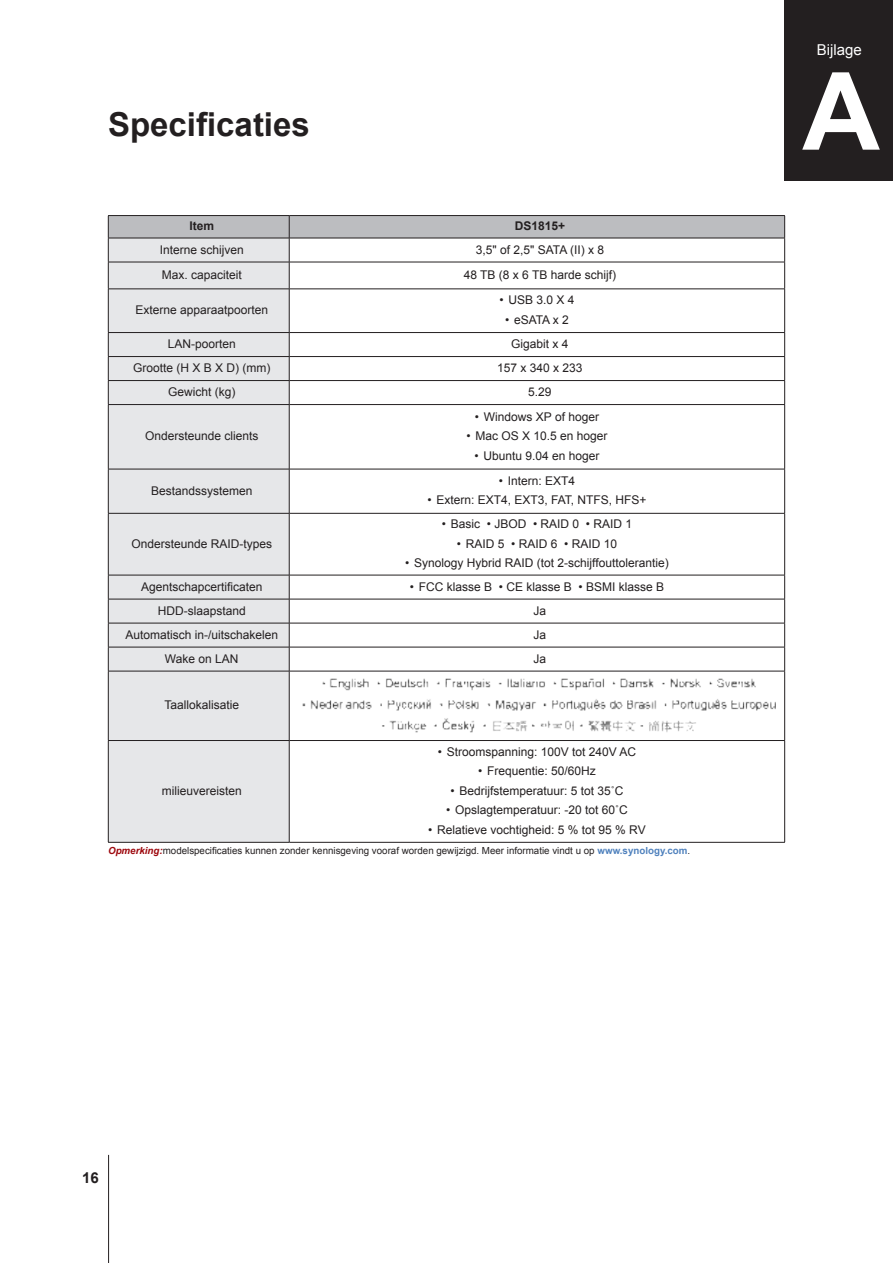
<style>
.page{position:relative;width:893px;height:1263px;background:#fff}
.page>*{position:absolute;margin:0;border:0;box-sizing:border-box;transform-origin:0 0}
.t1{font:700 108px "Arial";color:#fff}
.t2{font:700 33px "Arial";color:#231f20}
.t3{font:15px "Arial";color:#fff}
.t4{font:700 15px "Arial";color:#231f20}
.t5{font:12px "Arial";color:#231f20}
.t6{font:700 12px "Arial";color:#231f20}
.t7{font:9.75px "Arial";color:#231f20}
.s1{font-weight:700;font-style:italic;color:#9d070d}
.s2{font-weight:700;color:#4f81bd}
</style>
<div class="page">
<div style="left:109px;top:290px;width:180px;height:552px;background:#e6e7e9"></div>
<hr style="left:108px;top:289px;width:181px;height:1px;background:#231f20">
<hr style="left:108px;top:289px;width:1px;height:43px;background:#231f20">
<hr style="left:289px;top:289px;width:496px;height:1px;background:#231f20">
<hr style="left:289px;top:289px;width:1px;height:43px;background:#231f20">
<hr style="left:784px;top:289px;width:1px;height:43px;background:#231f20">
<hr style="left:108px;top:332px;width:181px;height:1px;background:#231f20">
<hr style="left:289px;top:332px;width:496px;height:1px;background:#231f20">
<hr style="left:108px;top:356px;width:181px;height:1px;background:#231f20">
<hr style="left:289px;top:356px;width:496px;height:1px;background:#231f20">
<hr style="left:108px;top:380px;width:181px;height:1px;background:#231f20">
<svg style="left:108px;top:333px;width:1px;height:71px"></svg>
<hr style="left:289px;top:380px;width:496px;height:1px;background:#231f20">
<svg style="left:289px;top:333px;width:1px;height:71px"></svg>
<svg style="left:784px;top:333px;width:1px;height:71px"></svg>
<hr style="left:108px;top:404px;width:181px;height:1px;background:#231f20">
<hr style="left:108px;top:405px;width:1px;height:64px;background:#231f20">
<hr style="left:289px;top:404px;width:496px;height:1px;background:#231f20">
<hr style="left:289px;top:405px;width:1px;height:64px;background:#231f20">
<hr style="left:784px;top:405px;width:1px;height:64px;background:#231f20">
<hr style="left:108px;top:215px;width:181px;height:1px;background:#231f20">
<svg style="left:108px;top:216px;width:677px;height:73px"></svg>
<hr style="left:289px;top:215px;width:496px;height:1px;background:#231f20">
<hr style="left:108px;top:238px;width:181px;height:1px;background:#231f20">
<hr style="left:289px;top:238px;width:496px;height:1px;background:#231f20">
<hr style="left:108px;top:469px;width:1px;height:44px;background:#231f20">
<hr style="left:108px;top:469px;width:181px;height:1px;background:#231f20">
<hr style="left:289px;top:469px;width:1px;height:44px;background:#231f20">
<hr style="left:784px;top:469px;width:1px;height:44px;background:#231f20">
<hr style="left:289px;top:469px;width:496px;height:1px;background:#231f20">
<hr style="left:108px;top:513px;width:1px;height:62px;background:#231f20">
<hr style="left:108px;top:513px;width:181px;height:1px;background:#231f20">
<hr style="left:289px;top:513px;width:1px;height:62px;background:#231f20">
<hr style="left:784px;top:513px;width:1px;height:62px;background:#231f20">
<hr style="left:289px;top:513px;width:496px;height:1px;background:#231f20">
<hr style="left:108px;top:575px;width:181px;height:1px;background:#231f20">
<hr style="left:289px;top:575px;width:496px;height:1px;background:#231f20">
<hr style="left:108px;top:599px;width:181px;height:1px;background:#231f20">
<hr style="left:289px;top:599px;width:496px;height:1px;background:#231f20">
<hr style="left:108px;top:623px;width:181px;height:1px;background:#231f20">
<hr style="left:289px;top:623px;width:496px;height:1px;background:#231f20">
<svg style="left:108px;top:575px;width:1px;height:96px"></svg>
<hr style="left:108px;top:647px;width:181px;height:1px;background:#231f20">
<svg style="left:289px;top:575px;width:1px;height:96px"></svg>
<svg style="left:784px;top:575px;width:1px;height:96px"></svg>
<hr style="left:289px;top:647px;width:496px;height:1px;background:#231f20">
<hr style="left:108px;top:671px;width:1px;height:69px;background:#231f20">
<hr style="left:108px;top:671px;width:181px;height:1px;background:#231f20">
<hr style="left:289px;top:671px;width:1px;height:69px;background:#231f20">
<hr style="left:784px;top:671px;width:1px;height:69px;background:#231f20">
<hr style="left:289px;top:671px;width:496px;height:1px;background:#231f20">
<hr style="left:108px;top:741px;width:1px;height:101px;background:#231f20">
<hr style="left:108px;top:740px;width:181px;height:1px;background:#231f20">
<hr style="left:108px;top:842px;width:181px;height:1px;background:#231f20">
<hr style="left:289px;top:741px;width:1px;height:101px;background:#231f20">
<hr style="left:784px;top:741px;width:1px;height:101px;background:#231f20">
<hr style="left:289px;top:740px;width:496px;height:1px;background:#231f20">
<hr style="left:289px;top:842px;width:496px;height:1px;background:#231f20">
<img style="left:302px;top:678px;width:473px;height:55px">
<div style="left:785px;top:0;width:108px;height:180px;background:#231f20"></div>
<hr style="left:108px;top:1155px;width:1px;height:108px;background:#231f20">
<h2 class="t2" style="left:108px;top:102px;width:203px">Specificaties</h2>
<p class="t6" style="left:189px;top:218px;width:26px">Item</p>
<p class="t6" style="left:515px;top:218px;width:52px">DS1815+</p>
<p class="t5" style="left:160px;top:241px;width:86px">Interne schijven</p>
<p class="t5" style="left:476px;top:241px;width:130px">3,5" of 2,5" SATA (II) x 8</p>
<p class="t5" style="left:162px;top:267px;width:82px">Max. capaciteit</p>
<p class="t5" style="left:464px;top:267px;width:154px">48 TB (8 x 6 TB harde schijf)</p>
<p class="t5" style="left:135px;top:302px;width:134px">Externe apparaatpoorten</p>
<p class="t5" style="left:499px;top:292px;width:77px">• USB 3.0 X 4</p>
<p class="t5" style="left:505px;top:312px;width:65px">• eSATA x 2</p>
<p class="t5" style="left:168px;top:336px;width:70px">LAN-poorten</p>
<p class="t5" style="left:511px;top:336px;width:59px">Gigabit x 4</p>
<p class="t5" style="left:133px;top:360px;width:139px">Grootte (H X B X D) (mm)</p>
<p class="t5" style="left:497px;top:360px;width:87px">157 x 340 x 233</p>
<p class="t5" style="left:168px;top:384px;width:69px">Gewicht (kg)</p>
<p class="t5" style="left:528px;top:384px;width:25px">5.29</p>
<p class="t5" style="left:145px;top:428px;width:115px">Ondersteunde clients</p>
<p class="t5" style="left:475px;top:409px;width:126px">• Windows XP of hoger</p>
<p class="t5" style="left:466px;top:428px;width:143px">• Mac OS X 10.5 en hoger</p>
<p class="t5" style="left:474px;top:448px;width:127px">• Ubuntu 9.04 en hoger</p>
<p class="t5" style="left:151px;top:483px;width:103px">Bestandssystemen</p>
<p class="t5" style="left:131px;top:536px;width:142px">Ondersteunde RAID-types</p>
<p class="t5" style="left:499px;top:473px;width:78px">• Intern: EXT4</p>
<p class="t5" style="left:427px;top:492px;width:221px">• Extern: EXT4, EXT3, FAT, NTFS, HFS+</p>
<p class="t5" style="left:442px;top:516px;width:192px">• Basic • JBOD • RAID 0 • RAID 1</p>
<p class="t5" style="left:457px;top:536px;width:162px">• RAID 5 • RAID 6 • RAID 10</p>
<p class="t5" style="left:405px;top:555px;width:265px">• Synology Hybrid RAID (tot 2-schijffouttolerantie)</p>
<p class="t5" style="left:141px;top:578px;width:123px">Agentschapcertificaten</p>
<p class="t5" style="left:410px;top:578px;width:256px">• FCC klasse B • CE klasse B • BSMI klasse B</p>
<p class="t5" style="left:158px;top:602px;width:90px">HDD-slaapstand</p>
<p class="t5" style="left:534px;top:602px;width:14px">Ja</p>
<p class="t5" style="left:125px;top:626px;width:154px">Automatisch in-/uitschakelen</p>
<p class="t5" style="left:534px;top:626px;width:14px">Ja</p>
<p class="t5" style="left:165px;top:650px;width:75px">Wake on LAN</p>
<p class="t5" style="left:534px;top:650px;width:14px">Ja</p>
<p class="t5" style="left:164px;top:697px;width:76px">Taallokalisatie</p>
<p class="t5" style="left:438px;top:744px;width:200px">• Stroomspanning: 100V tot 240V AC</p>
<p class="t5" style="left:478px;top:763px;width:119px">• Frequentie: 50/60Hz</p>
<p class="t5" style="left:450px;top:783px;width:175px">• Bedrijfstemperatuur: 5 tot 35˚C</p>
<p class="t5" style="left:446px;top:802px;width:183px">• Opslagtemperatuur: -20 tot 60˚C</p>
<p class="t5" style="left:428px;top:822px;width:219px">• Relatieve vochtigheid: 5 % tot 95 % RV</p>
<p class="t7" style="left:108px;top:844px;width:584px"><span class="s1">Opmerking:</span>modelspecificaties kunnen zonder kennisgeving vooraf worden gewijzigd. Meer informatie vindt u op <span class="s2">www.synology.com</span>.</p>
<p class="t5" style="left:162px;top:783px;width:82px">milieuvereisten</p>
<p class="t3" style="left:817px;top:40px;width:47px">Bijlage</p>
<h1 class="t1" style="left:802px;top:41px;width:79px">A</h1>
<p class="t4" style="left:82px;top:1168px;width:18px">16</p>
</div>
